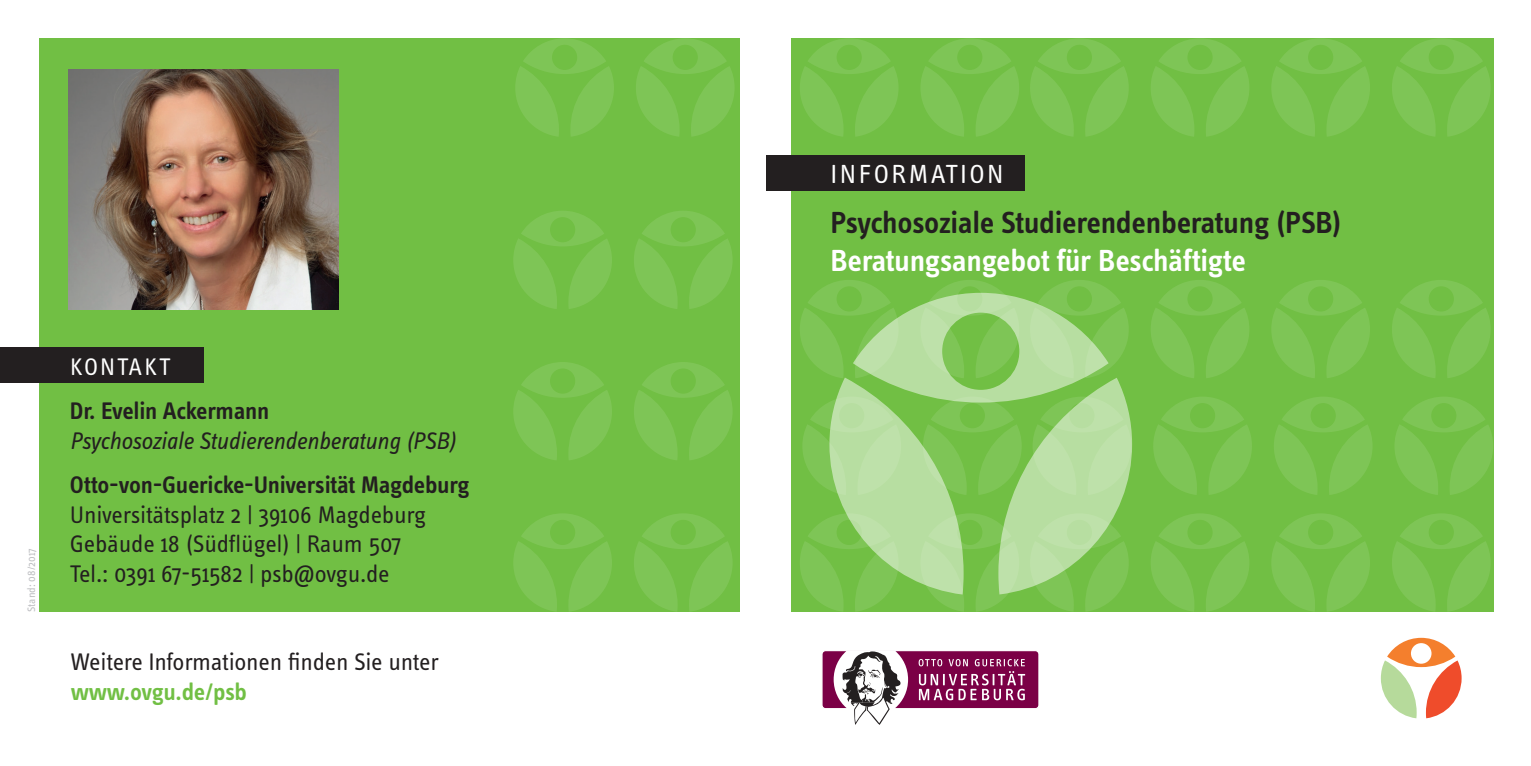
<style>
.page{position:relative;width:1531px;height:766px;background:#fff}
.page>*{position:absolute;margin:0;border:0;box-sizing:border-box;transform-origin:0 0}
.t1{font:600 31.5px "Info OT Text";letter-spacing:-.01em;color:#231f20}
.t2{font:600 31.5px "Info OT Text";letter-spacing:-.01em;color:#fff}
.t3{font:27px "Info OT Text";letter-spacing:.09em;color:#fff}
.t4{font:24.75px/29.7px "Info OT Text";letter-spacing:-.01em;color:#231f20}
.t5{font:600 24.75px "Info OT Text";letter-spacing:-.01em;color:#231f20}
.t6{font:italic 24.75px "Info OT Text";letter-spacing:-.015em;color:#231f20}
.t7{font:600 24.75px "Info OT Text";letter-spacing:-.015em;color:#71bf44}
.t8{font:24.75px "Info OT Text";letter-spacing:.075em;color:#fff}
.t9{font:11.25px "Info OT Text";color:#bcbdc0}
</style>
<div class="page">
<div style="left:791px;top:38px;width:702px;height:573px;background:#71bf44"></div>
<div style="left:766px;top:155px;width:258px;height:35px;background:#231f20"></div>
<svg style="left:822px;top:651px;width:217px;height:74px"></svg>
<div style="left:39px;top:38px;width:701px;height:573px;background:#71bf44"></div>
<div style="left:0;top:347px;width:203px;height:36px;background:#231f20"></div>
<img style="left:69px;top:70px;width:269px;height:239px">
<svg style="left:1381px;top:637px;width:80px;height:81px"></svg>
<svg style="left:800px;top:38px;width:98px;height:99px"></svg>
<svg style="left:921px;top:38px;width:98px;height:99px"></svg>
<svg style="left:1030px;top:38px;width:99px;height:99px"></svg>
<svg style="left:1151px;top:38px;width:98px;height:99px"></svg>
<svg style="left:1271px;top:38px;width:99px;height:99px"></svg>
<svg style="left:1392px;top:38px;width:98px;height:99px"></svg>
<svg style="left:1151px;top:280px;width:98px;height:98px"></svg>
<svg style="left:1271px;top:280px;width:99px;height:98px"></svg>
<svg style="left:1392px;top:280px;width:98px;height:98px"></svg>
<svg style="left:1151px;top:513px;width:98px;height:98px"></svg>
<svg style="left:1271px;top:513px;width:99px;height:98px"></svg>
<svg style="left:1392px;top:513px;width:98px;height:98px"></svg>
<svg style="left:1153px;top:397px;width:99px;height:98px"></svg>
<svg style="left:1274px;top:397px;width:98px;height:98px"></svg>
<svg style="left:1395px;top:397px;width:98px;height:98px"></svg>
<svg style="left:800px;top:280px;width:332px;height:331px"></svg>
<svg style="left:515px;top:38px;width:99px;height:99px"></svg>
<svg style="left:636px;top:38px;width:98px;height:99px"></svg>
<svg style="left:513px;top:211px;width:99px;height:98px"></svg>
<svg style="left:634px;top:211px;width:98px;height:98px"></svg>
<svg style="left:513px;top:513px;width:99px;height:98px"></svg>
<svg style="left:634px;top:513px;width:98px;height:98px"></svg>
<svg style="left:513px;top:362px;width:99px;height:98px"></svg>
<svg style="left:634px;top:362px;width:98px;height:98px"></svg>
<p class="t9" style="left:25px;top:611px;width:65px;rotate:-90deg">Stand: 08/2017</p>
<p class="t8" style="left:70px;top:351px;width:101px">KONTAKT</p>
<p class="t5" style="left:70px;top:396px;width:201px">Dr. Evelin Ackermann</p>
<p class="t6" style="left:70px;top:425px;width:387px">Psychosoziale Studierendenberatung (PSB)</p>
<p class="t5" style="left:70px;top:469px;width:401px">Otto-von-Guericke-Universität Magdeburg</p>
<p class="t4" style="left:70px;top:499px;width:358px">Universitätsplatz 2 | 39106 Magdeburg<br>Gebäude 18 (Südflügel) | Raum 507<br>Tel.: 0391 67-51582 | psb@ovgu.de</p>
<p class="t4" style="left:71px;top:646px;width:370px">Weitere Informationen finden Sie unter</p>
<p class="t7" style="left:71px;top:676px;width:178px">www.ovgu.de/psb</p>
<p class="t3" style="left:831px;top:157px;width:174px">INFORMATION</p>
<p class="t1" style="left:830px;top:203px;width:512px">Psychosoziale Studierendenberatung (PSB)</p>
<p class="t2" style="left:830px;top:241px;width:417px">Beratungsangebot für Beschäftigte</p>
</div>
